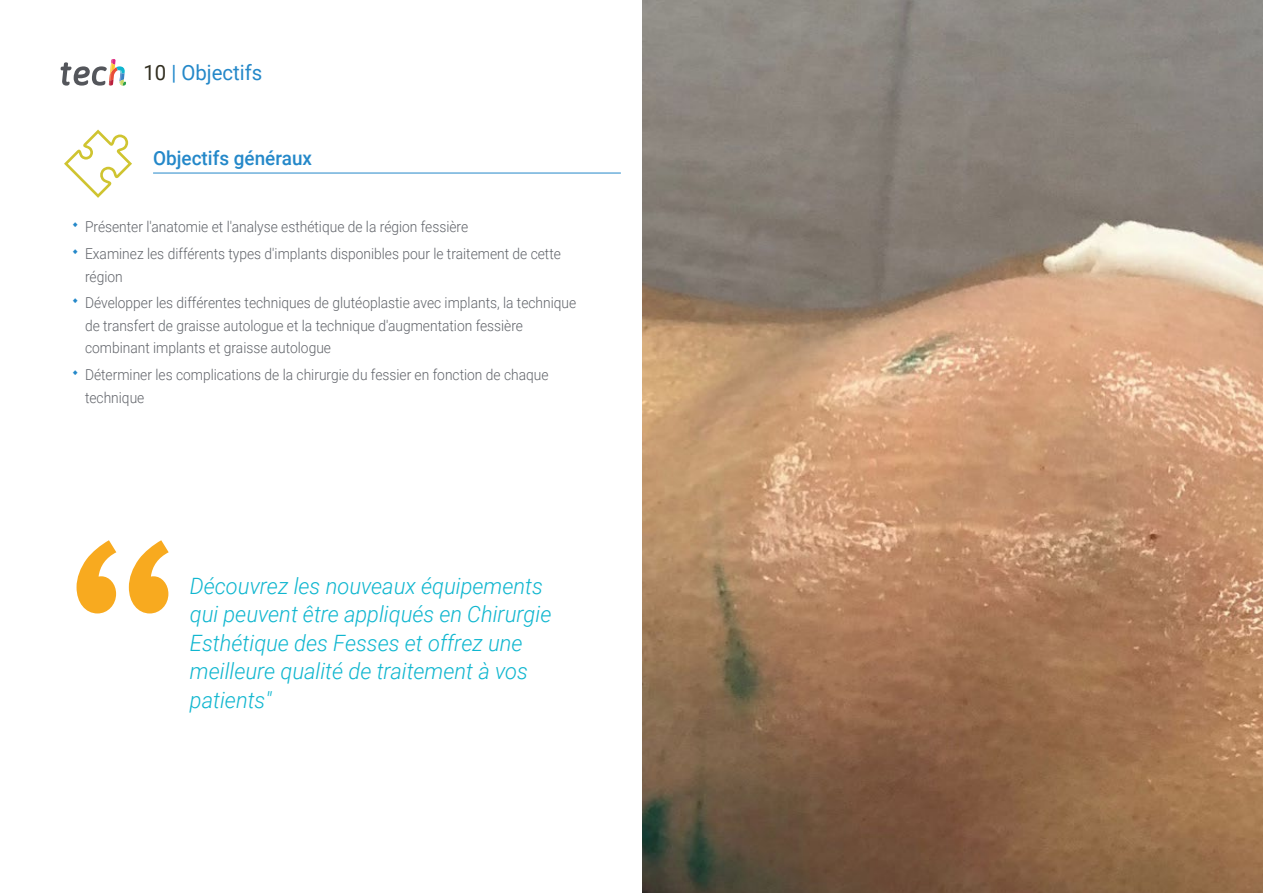
<style>
.page{position:relative;width:1263px;height:893px;background:#fff}
.page>*{position:absolute;margin:0;border:0;box-sizing:border-box;transform-origin:0 0}
.t1{font:italic 300 22.5px/28.5px "Roboto";color:#0fb6cf}
.t2{font:21px "Roboto";color:#2488c9}
.t3{font:500 19.5px "Roboto";color:#2488c9}
.t4{font:300 15px/26.7px "Roboto";color:#61646a;scale:.92 1}
.s1{color:#312e20}
.s2{color:#2289cb}
</style>
<div class="page">
<hr style="left:153px;top:173px;width:468px;height:1px;background:#2488c9">
<svg style="left:64px;top:130px;width:68px;height:68px"></svg>
<svg style="left:77px;top:540px;width:92px;height:73px"></svg>
<svg style="left:61px;top:59px;width:65px;height:27px"></svg>
<img style="left:642px;top:0;width:621px;height:893px">
<h2 class="t2" style="left:144px;top:57px;width:120px"><span class="s1">10</span> <span class="s2">|</span> Objectifs</h2>
<h3 class="t3" style="left:153px;top:144px;width:160px">Objectifs généraux</h3>
<p class="t4" style="left:85px;top:213px;width:519px">Présenter l'anatomie et l'analyse esthétique de la région fessière<br>Examinez les différents types d'implants disponibles pour le traitement de cette</p>
<p class="t4" style="left:85px;top:262px;width:535px">région<br>Développer les différentes techniques de glutéoplastie avec implants, la technique</p>
<p class="t4" style="left:85px;top:314px;width:478px;line-height:22.5px">de transfert de graisse autologue et la technique d'augmentation fessière combinant implants et graisse autologue</p>
<p class="t4" style="left:85px;top:363px;width:505px;line-height:22.5px">Déterminer les complications de la chirurgie du fessier en fonction de chaque technique</p>
<h1 class="t1" style="left:190px;top:571px;width:363px">Découvrez les nouveaux équipements qui peuvent être appliqués en Chirurgie<br>Esthétique des Fesses et offrez une meilleure qualité de traitement à vos patients"</h1>
</div>
